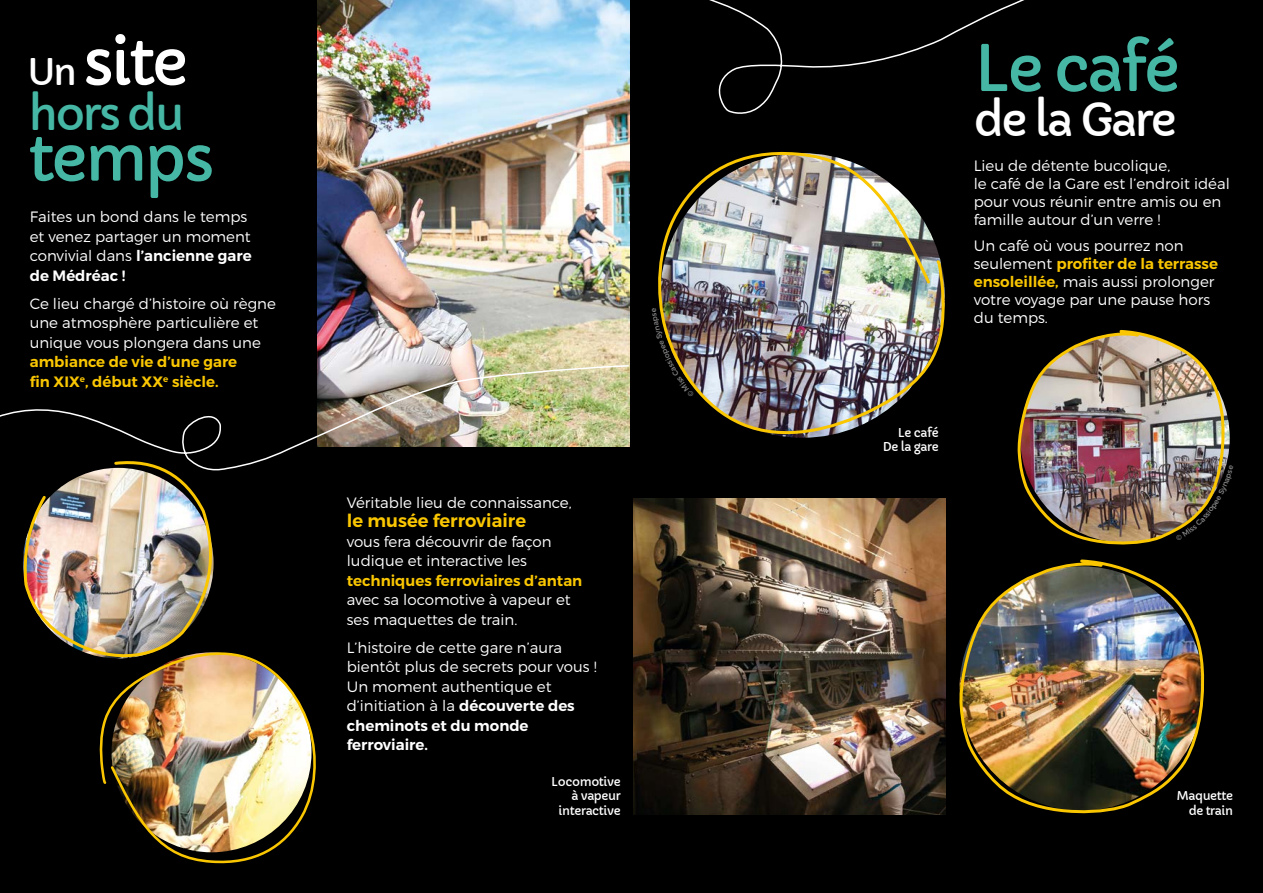
<style>
.page{position:relative;width:1263px;height:893px;background:#000}
.page>*{position:absolute;margin:0;border:0;box-sizing:border-box;transform-origin:0 0}
.t1{font:63px "Capriola";letter-spacing:-.05em;color:#46b7a5}
.t2{font:63px "Capriola";color:#fff}
.t3{font:45px "Capriola";letter-spacing:-.06em;color:#fff}
.t4{font:45px "Capriola";letter-spacing:-.06em;color:#46b7a5}
.t5{font:600 18px "Montserrat";color:#f9c600}
.t6{font:300 15px/19.5px "Montserrat";color:#fff}
.t7{font:600 15px/19.5px "Montserrat";color:#f9c600}
.t8{font:12px/14.4px "Capriola";letter-spacing:-.03em;color:#fff;text-align:right}
.s1{font-size:36px}
.s2{font-weight:600}
.s3{font-weight:600;color:#f9c600}
</style>
<div class="page">
<img style="left:318px;top:0;width:311px;height:364px">
<img style="left:0;top:364px;width:630px;height:107px">
<img style="left:634px;top:499px;width:311px;height:316px">
<img style="left:100px;top:652px;width:216px;height:212px">
<img style="left:23px;top:459px;width:195px;height:204px">
<img style="left:658px;top:151px;width:287px;height:287px">
<img style="left:1017px;top:329px;width:208px;height:216px">
<img style="left:959px;top:559px;width:246px;height:255px">
<svg style="left:709px;top:0;width:316px;height:114px"></svg>
<img style="left:658px;top:308px;width:36px;height:90px">
<img style="left:1176px;top:465px;width:51px;height:75px">
<h1 class="t2" style="left:28px;top:23px;width:162px"><span class="s1">Un</span> site</h1>
<h2 class="t4" style="left:28px;top:86px;width:158px">hors du</h2>
<h1 class="t1" style="left:28px;top:119px;width:188px">temps</h1>
<p class="t6" style="left:30px;top:207px;width:223px">Faites un bond dans le temps et venez partager un moment convivial dans <span class="s2">l’ancienne gare de Médréac !</span></p>
<p class="t6" style="left:30px;top:293px;width:248px">Ce lieu chargé d’histoire où règne une atmosphère particulière et unique vous plongera dans une</p>
<p class="t7" style="left:30px;top:352px;width:209px">ambiance de vie d’une gare fin XIX<sup>e</sup>, début XX<sup>e</sup> siècle.</p>
<p class="t6" style="left:347px;top:492px;width:226px">Véritable lieu de connaissance,</p>
<p class="t5" style="left:347px;top:510px;width:181px">le musée ferroviaire</p>
<p class="t6" style="left:347px;top:531px;width:206px">vous fera découvrir de façon ludique et interactive les</p>
<p class="t7" style="left:347px;top:571px;width:237px">techniques ferroviaires d’antan</p>
<p class="t6" style="left:347px;top:590px;width:225px">avec sa locomotive à vapeur et ses maquettes de train.</p>
<p class="t6" style="left:347px;top:637px;width:251px">L’histoire de cette gare n’aura bientôt plus de secrets pour vous !<br>Un moment authentique et d’initiation à la <span class="s2">découverte des cheminots et du monde ferroviaire.</span></p>
<p class="t8" style="left:551px;top:775px;width:71px">Locomotive à vapeur interactive</p>
<h1 class="t1" style="left:974px;top:30px;width:208px">Le café</h1>
<h2 class="t3" style="left:974px;top:92px;width:205px">de la Gare</h2>
<p class="t6" style="left:974px;top:156px;width:258px;line-height:18px">Lieu de détente bucolique,<br>le café de la Gare est l’endroit idéal pour vous réunir entre amis ou en famille autour d’un verre !</p>
<p class="t6" style="left:974px;top:237px;width:246px;line-height:18px">Un café où vous pourrez non seulement <span class="s3">profiter de la terrasse ensoleillée,</span> mais aussi prolonger votre voyage par une pause hors du temps.</p>
<p class="t8" style="left:883px;top:425px;width:57px">Le café<br>De la gare</p>
<p class="t8" style="left:1177px;top:789px;width:58px">Maquette de train</p>
</div>
